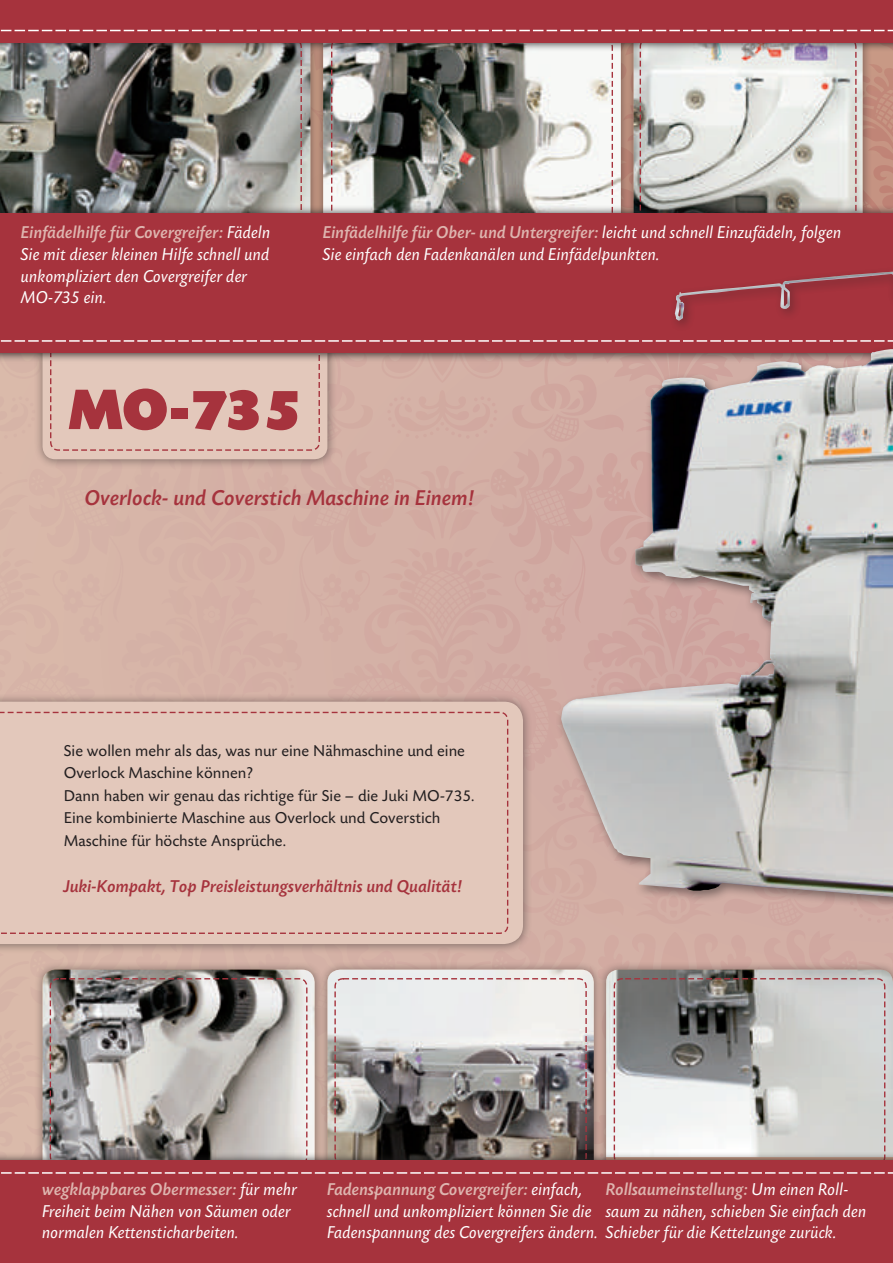
<style>
.page{position:relative;width:893px;height:1263px;background:#fff}
.page>*{position:absolute;margin:0;border:0;box-sizing:border-box;transform-origin:0 0}
.t1{font:900 60px "Today SB";color:#a6333d}
.t2{font:22.5px "Today SB Med Ita";color:#a6333d}
.t3{font:italic 18px/21.6px "Today SB";color:#fff}
.t4{font:18px "Today SB Med Ita";color:#deb5af}
.t5{font:18px "Today SB Med Ita";color:#a6333d}
.t6{font:16.5px/22.5px "Today SB";color:#231f20}
.s1{font-family:"Today SB";font-style:italic;color:#fff}
</style>
<div class="page">
<div style="left:0;top:345px;width:893px;height:846px;background:#d4b1a6"></div>
<div style="left:33px;top:314px;width:374px;height:171px;background:#231f20;opacity:.5"></div>
<div style="left:43px;top:323px;width:284px;height:136px;background:#e3c8bb;border-radius:13px"></div>
<div style="left:50px;top:329px;width:270px;height:122px;border:1px dashed #a6333d;border-radius:8px"></div>
<div style="left:33px;top:960px;width:298px;height:229px;background:#231f20;opacity:.5"></div>
<img style="left:43px;top:969px;width:272px;height:182px">
<div style="left:50px;top:978px;width:257px;height:187px;border:1px dashed #a6333d;border-radius:8px"></div>
<div style="left:624px;top:20px;width:255px;height:229px;background:#231f20;opacity:.5"></div>
<img style="left:636px;top:58px;width:227px;height:146px">
<svg style="left:0;top:58px;width:302px;height:146px;background:#74746e"></svg>
<div style="left:314px;top:20px;width:322px;height:229px;background:#231f20;opacity:.5"></div>
<img style="left:323px;top:58px;width:298px;height:146px">
<svg style="left:0;top:204px;width:893px;height:164px"></svg>
<div style="left:0;top:213px;width:893px;height:140px;background:#a6333d"></div>
<svg style="left:0;top:340px;width:554px;height:2px"></svg>
<img style="left:609px;top:1007px;width:284px;height:144px">
<div style="left:318px;top:960px;width:291px;height:229px;background:#231f20;opacity:.5"></div>
<img style="left:327px;top:969px;width:267px;height:182px">
<div style="left:334px;top:978px;width:253px;height:187px;border:1px dashed #a6333d;border-radius:8px"></div>
<img style="left:0;top:43px;width:893px;height:15px">
<div style="left:0;top:0;width:893px;height:43px;background:#a6333d"></div>
<svg style="left:0;top:30px;width:893px;height:1px"></svg>
<svg style="left:0;top:1151px;width:893px;height:10px;background:#97837f"></svg>
<div style="left:0;top:1161px;width:893px;height:102px;background:#a6333d"></div>
<svg style="left:1px;top:1172px;width:892px;height:2px"></svg>
<div style="left:554px;top:238px;width:339px;height:769px;background:#231f20;opacity:.5"></div>
<img style="left:561px;top:272px;width:332px;height:625px">
<div style="left:0;top:692px;width:539px;height:268px;background:#231f20;opacity:.5"></div>
<div style="left:0;top:702px;width:523px;height:242px;background:#e3c8bb"></div>
<div style="left:0;top:712px;width:508px;height:222px;background:#e3c8bb"></div>
<p class="t4" style="left:21px;top:223px;width:251px">Einfädelhilfe für Covergreifer: <span class="s1">Fädeln</span></p>
<p class="t3" style="left:21px;top:244px;width:250px">Sie mit dieser kleinen Hilfe schnell und unkompliziert den Covergreifer der<br>MO-735 ein.</p>
<p class="t4" style="left:323px;top:223px;width:520px">Einfädelhilfe für Ober- und Untergreifer: <span class="s1">leicht und schnell Einzufädeln, folgen</span></p>
<p class="t3" style="left:323px;top:244px;width:338px">Sie einfach den Fadenkanälen und Einfädelpunkten.</p>
<h1 class="t1" style="left:68px;top:376px;width:235px">MO-735</h1>
<p class="t2" style="left:85px;top:486px;width:391px">Overlock- und Coverstich Maschine in Einem!</p>
<p class="t6" style="left:64px;top:740px;width:412px">Sie wollen mehr als das, was nur eine Nähmaschine und eine Overlock Maschine können?<br>Dann haben wir genau das richtige für Sie – die Juki MO-735.<br>Eine kombinierte Maschine aus Overlock und Coverstich Maschine für höchste Ansprüche.</p>
<p class="t5" style="left:64px;top:877px;width:400px">Juki-Kompakt, Top Preisleistungsverhältnis und Qualität!</p>
<p class="t4" style="left:43px;top:1180px;width:256px">wegklappbares Obermesser: <span class="s1">für mehr</span></p>
<p class="t3" style="left:43px;top:1201px;width:250px">Freiheit beim Nähen von Säumen oder normalen Kettensticharbeiten.</p>
<p class="t4" style="left:327px;top:1180px;width:257px">Fadenspannung Covergreifer: <span class="s1">einfach,</span></p>
<p class="t3" style="left:327px;top:1201px;width:511px">schnell und unkompliziert können Sie die<br>Fadenspannung des Covergreifers ändern. Schieber für die Kettelzunge zurück.</p>
<p class="t4" style="left:606px;top:1180px;width:244px">Rollsaumeinstellung: <span class="s1">Um einen Roll-</span></p>
<p class="t3" style="left:606px;top:1201px;width:262px">saum zu nähen, schieben Sie einfach den</p>
</div>
